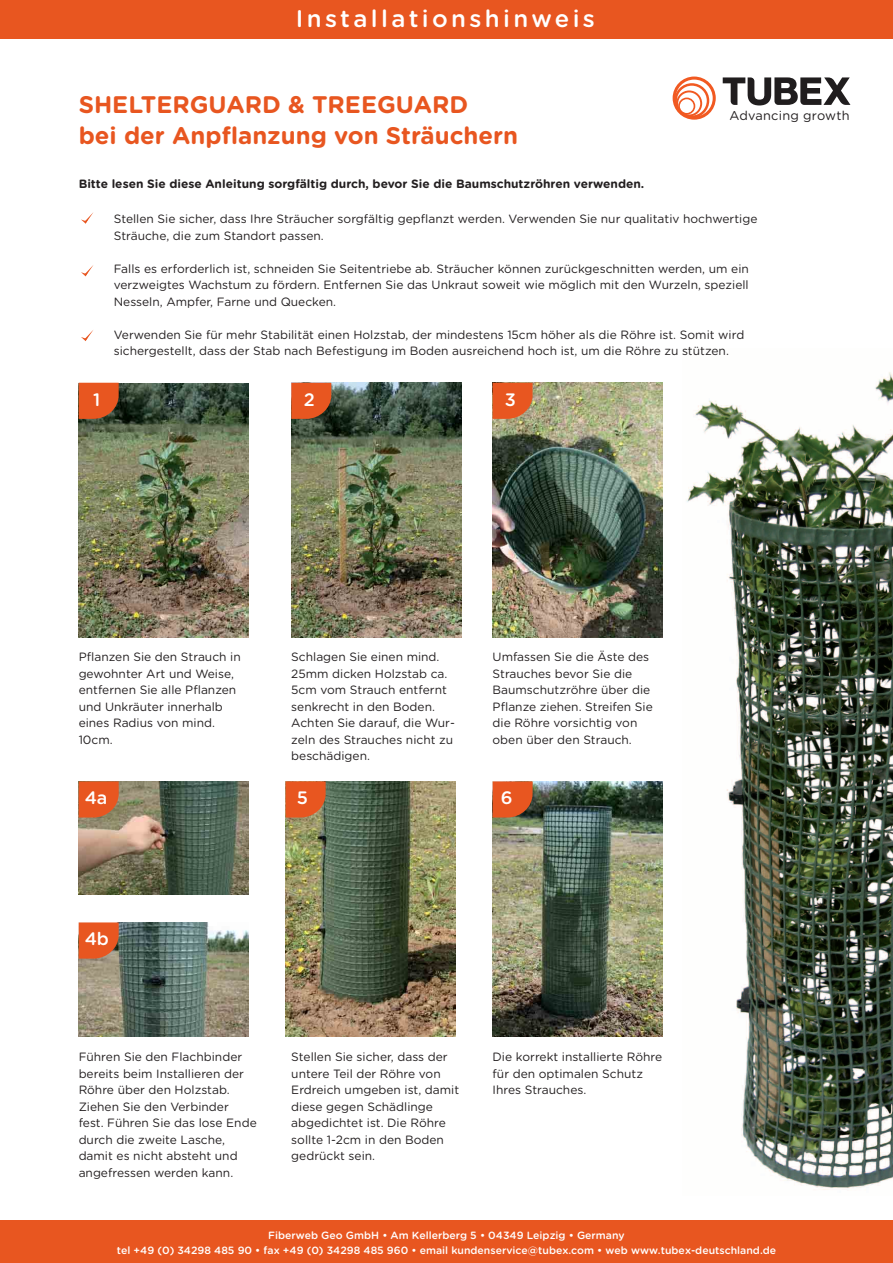
<style>
.page{position:relative;width:893px;height:1263px;background:#fff}
.page>*{position:absolute;margin:0;border:0;box-sizing:border-box;transform-origin:0 0}
.t1{font:700 24px/31.5px "Gotham Rounded";color:#e85620}
.t2{font:500 24px "Gotham Rounded";letter-spacing:.14em;color:#fff}
.t3{font:500 18px "Gotham Rounded";color:#fff}
.t4{font:12.75px "Gotham Rounded";letter-spacing:.02em;color:#231f20}
.t5{font:12px/16.5px "Gotham Rounded";color:#231f20}
.t6{font:700 12px "Gotham Rounded";color:#231f20}
.t7{font:500 10.5px/15px "Gotham Rounded";color:#fff;text-align:center}
</style>
<div class="page">
<svg style="left:723px;top:77px;width:127px;height:28px"></svg>
<svg style="left:673px;top:77px;width:43px;height:43px"></svg>
<img style="left:79px;top:383px;width:170px;height:254px">
<svg style="left:79px;top:383px;width:40px;height:36px"></svg>
<img style="left:291px;top:383px;width:170px;height:254px">
<svg style="left:291px;top:383px;width:40px;height:36px"></svg>
<img style="left:493px;top:383px;width:170px;height:254px">
<svg style="left:493px;top:383px;width:40px;height:36px"></svg>
<img style="left:79px;top:781px;width:170px;height:114px">
<svg style="left:79px;top:781px;width:40px;height:36px"></svg>
<img style="left:493px;top:781px;width:170px;height:255px">
<svg style="left:493px;top:781px;width:40px;height:36px"></svg>
<img style="left:286px;top:781px;width:170px;height:255px">
<svg style="left:286px;top:781px;width:40px;height:36px"></svg>
<div style="left:0;top:1220px;width:893px;height:43px;background:#e85620"></div>
<img style="left:686px;top:372px;width:207px;height:818px">
<div style="left:0;top:0;width:893px;height:38px;background:#e85620"></div>
<img style="left:79px;top:922px;width:170px;height:114px">
<svg style="left:79px;top:922px;width:40px;height:37px"></svg>
<svg style="left:81px;top:212px;width:13px;height:12px"></svg>
<svg style="left:81px;top:265px;width:13px;height:11px"></svg>
<svg style="left:81px;top:330px;width:12px;height:11px"></svg>
<h1 class="t2" style="left:296px;top:1px;width:301px">Installationshinweis</h1>
<h1 class="t1" style="left:79px;top:88px;width:441px">SHELTERGUARD &amp; TREEGUARD<br>bei der Anpflanzung von Sträuchern</h1>
<p class="t6" style="left:79px;top:175px;width:567px">Bitte lesen Sie diese Anleitung sorgfältig durch, bevor Sie die Baumschutzröhren verwenden.</p>
<p class="t4" style="left:729px;top:107px;width:122px">Advancing growth</p>
<p class="t5" style="left:114px;top:210px;width:645px">Stellen Sie sicher, dass Ihre Sträucher sorgfältig gepflanzt werden. Verwenden Sie nur qualitativ hochwertige<br>Sträuche, die zum Standort passen.</p>
<p class="t5" style="left:114px;top:260px;width:637px;text-align:justify">Falls es erforderlich ist, schneiden Sie Seitentriebe ab. Sträucher können zurückgeschnitten werden, um ein verzweigtes Wachstum zu fördern. Entfernen Sie das Unkraut soweit wie möglich mit den Wurzeln, speziell Nesseln, Ampfer, Farne und Quecken.</p>
<p class="t5" style="left:114px;top:326px;width:632px">Verwenden Sie für mehr Stabilität einen Holzstab, der mindestens 15cm höher als die Röhre ist. Somit wird sichergestellt, dass der Stab nach Befestigung im Boden ausreichend hoch ist, um die Röhre zu stützen.</p>
<h2 class="t3" style="left:93px;top:386px;width:9px">1</h2>
<h2 class="t3" style="left:304px;top:386px;width:13px">2</h2>
<h2 class="t3" style="left:505px;top:386px;width:13px">3</h2>
<p class="t5" style="left:79px;top:648px;width:164px">Pflanzen Sie den Strauch in gewohnter Art und Weise, entfernen Sie alle Pflanzen und Unkräuter innerhalb eines Radius von mind.<br>10cm.</p>
<p class="t5" style="left:291px;top:648px;width:165px">Schlagen Sie einen mind.<br>25mm dicken Holzstab ca.<br>5cm vom Strauch entfernt senkrecht in den Boden.<br>Achten Sie darauf, die Wur&shy;zeln des Strauches nicht zu beschädigen.</p>
<p class="t5" style="left:493px;top:648px;width:162px">Umfassen Sie die Äste des<br>Strauches bevor Sie die<br>Baumschutzröhre über die<br>Pflanze ziehen. Streifen Sie die Röhre vorsichtig von oben über den Strauch.</p>
<h2 class="t3" style="left:85px;top:785px;width:24px">4a</h2>
<h2 class="t3" style="left:297px;top:785px;width:13px">5</h2>
<h2 class="t3" style="left:501px;top:785px;width:13px">6</h2>
<h2 class="t3" style="left:85px;top:926px;width:26px">4b</h2>
<p class="t5" style="left:79px;top:1048px;width:180px">Führen Sie den Flachbinder bereits beim Installieren der<br>Röhre über den Holzstab.<br>Ziehen Sie den Verbinder fest. Führen Sie das lose Ende durch die zweite Lasche, damit es nicht absteht und angefressen werden kann.</p>
<p class="t5" style="left:291px;top:1048px;width:169px">Stellen Sie sicher, dass der untere Teil der Röhre von<br>Erdreich umgeben ist, damit diese gegen Schädlinge abgedichtet ist. Die Röhre sollte 1-2cm in den Boden gedrückt sein.</p>
<p class="t5" style="left:493px;top:1048px;width:171px">Die korrekt installierte Röhre für den optimalen Schutz<br>Ihres Strauches.</p>
<p class="t7" style="left:117px;top:1227px;width:661px">Fiberweb Geo GmbH • Am Kellerberg 5 • 04349 Leipzig • Germany<br>tel +49 (0) 34298 485 90 • fax +49 (0) 34298 485 960 • email kundenservice@tubex.com • web www.tubex-deutschland.de</p>
</div>
